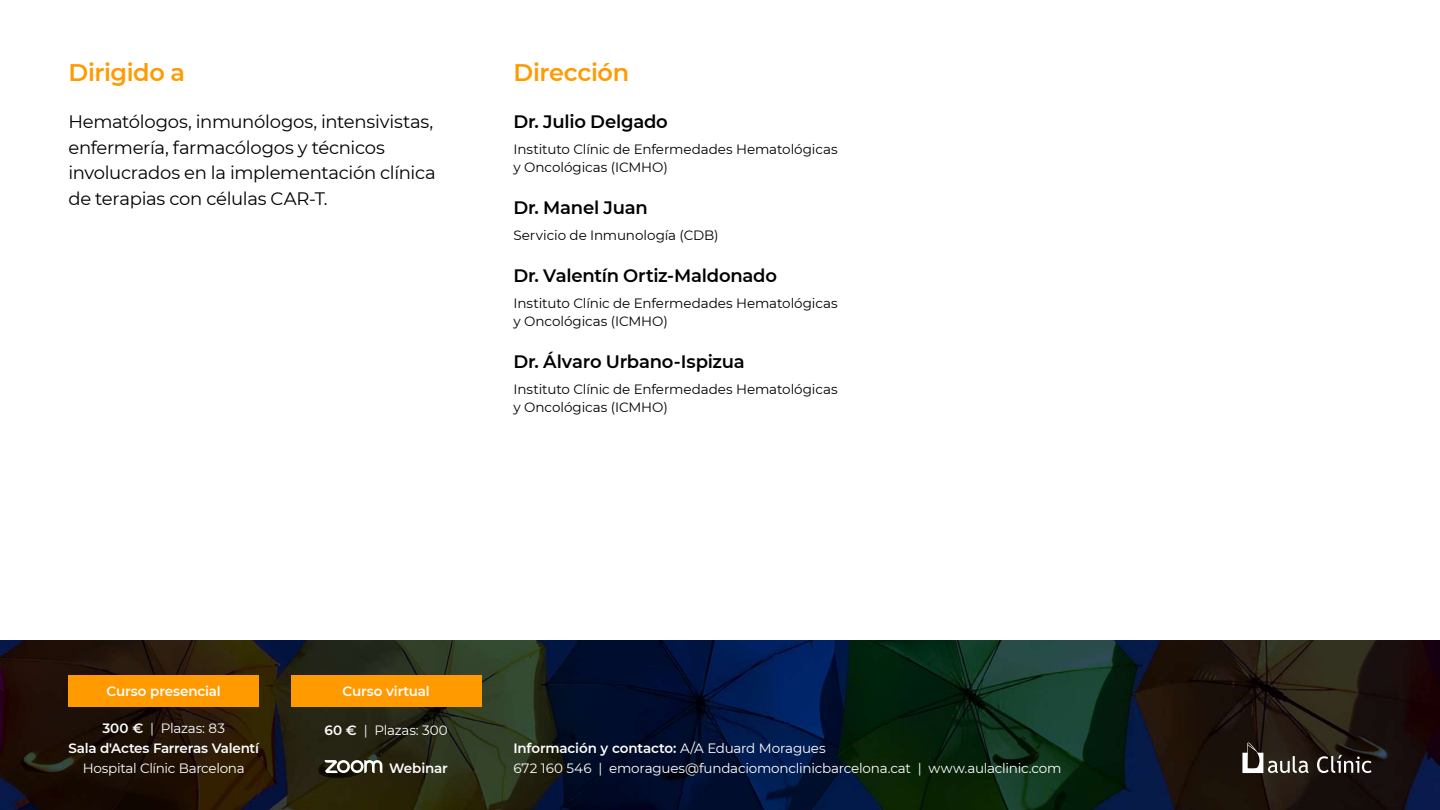
<style>
.page{position:relative;width:1440px;height:810px;background:#fff}
.page>*{position:absolute;margin:0;border:0;box-sizing:border-box;transform-origin:0 0}
.t1{font:600 24px "Montserrat";letter-spacing:-.015em;color:#ff9b00}
.t2{font:18px/25.5px "Montserrat";letter-spacing:-.015em;color:#000}
.t3{font:600 18px "Montserrat";letter-spacing:-.01em;color:#000}
.t4{font:13.5px/18px "Montserrat";letter-spacing:-.005em;color:#000}
.t5{font:13.5px/20.1px "Montserrat";letter-spacing:-.015em;color:#fff}
.t6{font:600 13.5px "Montserrat";letter-spacing:-.015em;color:#fff}
.s1{font-weight:600}
</style>
<div class="page">
<img style="left:0;top:641px;width:1440px;height:169px">
<svg style="left:325px;top:760px;width:57px;height:14px"></svg>
<div style="left:68px;top:675px;width:191px;height:32px;background:#ff9b00"></div>
<div style="left:291px;top:675px;width:191px;height:32px;background:#ff9b00"></div>
<svg style="left:1242px;top:743px;width:130px;height:30px;background:#4b443e"></svg>
<h1 class="t1" style="left:68px;top:56px;width:118px">Dirigido a</h1>
<h2 class="t2" style="left:68px;top:108px;width:369px">Hematólogos, inmunólogos, intensivistas, enfermería, farmacólogos y técnicos involucrados en la implementación clínica de terapias con células CAR-T.</h2>
<h1 class="t1" style="left:513px;top:56px;width:117px">Dirección</h1>
<h2 class="t3" style="left:513px;top:109px;width:156px">Dr. Julio Delgado</h2>
<p class="t4" style="left:513px;top:139px;width:326px">Instituto Clínic de Enfermedades Hematológicas y Oncológicas (ICMHO)</p>
<h2 class="t3" style="left:513px;top:195px;width:136px">Dr. Manel Juan</h2>
<p class="t4" style="left:513px;top:225px;width:207px">Servicio de Inmunología (CDB)</p>
<h2 class="t3" style="left:513px;top:263px;width:265px">Dr. Valentín Ortiz-Maldonado</h2>
<p class="t4" style="left:513px;top:293px;width:326px">Instituto Clínic de Enfermedades Hematológicas y Oncológicas (ICMHO)</p>
<h2 class="t3" style="left:513px;top:349px;width:233px">Dr. Álvaro Urbano-Ispizua</h2>
<p class="t4" style="left:513px;top:379px;width:326px">Instituto Clínic de Enfermedades Hematológicas y Oncológicas (ICMHO)</p>
<p class="t6" style="left:107px;top:681px;width:116px">Curso presencial</p>
<p class="t6" style="left:343px;top:681px;width:89px">Curso virtual</p>
<p class="t5" style="left:102px;top:717px;width:124px"><span class="s1">300 €</span> | Plazas: 83</p>
<p class="t5" style="left:325px;top:720px;width:125px"><span class="s1">60 €</span> | Plazas: 300</p>
<p class="t6" style="left:69px;top:739px;width:192px">Sala d'Actes Farreras Valentí</p>
<p class="t5" style="left:83px;top:758px;width:163px">Hospital Clínic Barcelona</p>
<p class="t6" style="left:389px;top:759px;width:60px">Webinar</p>
<p class="t5" style="left:513px;top:738px;width:550px"><span class="s1">Información y contacto:</span> A/A Eduard Moragues<br>672 160 546 | emoragues@fundaciomonclinicbarcelona.cat | www.aulaclinic.com</p>
</div>
